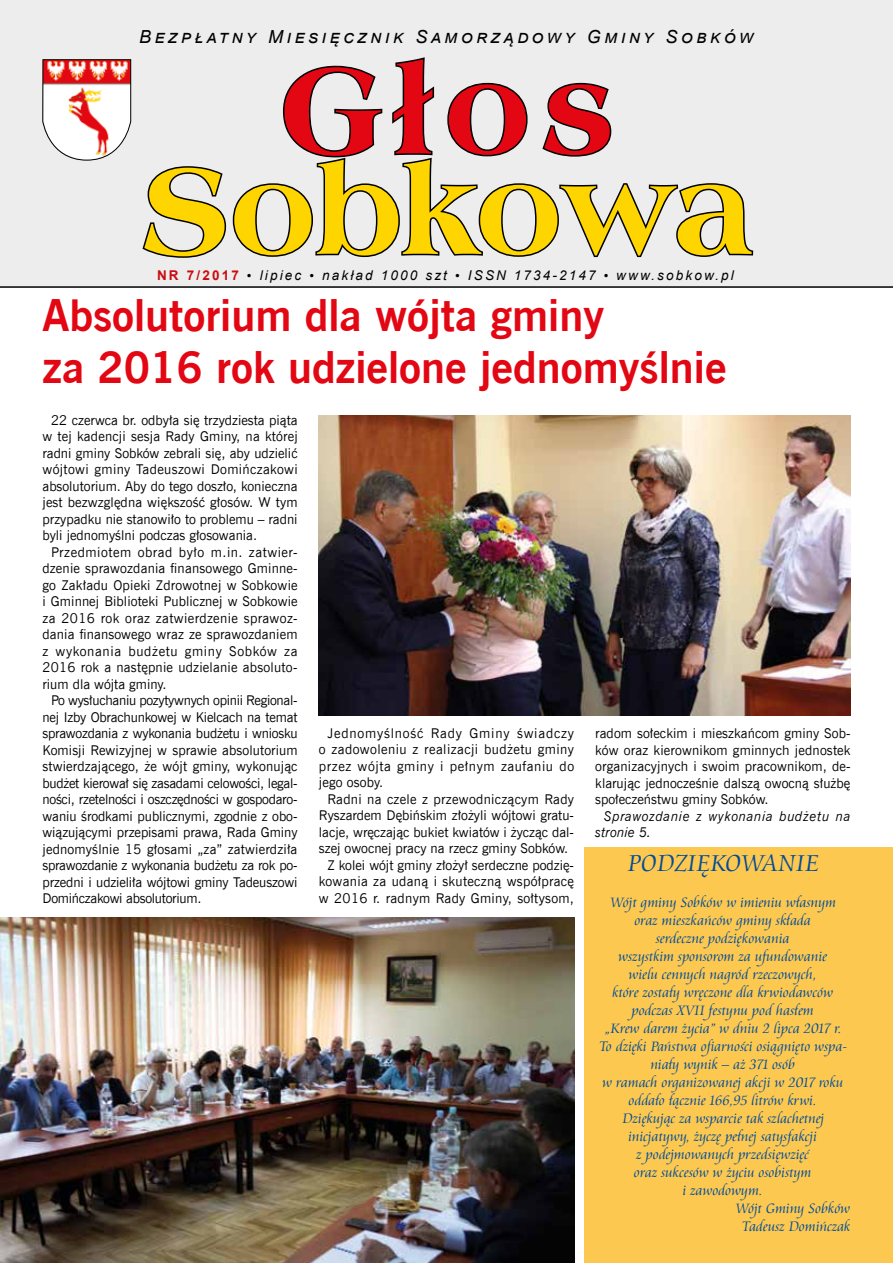
<style>
.page{position:relative;width:893px;height:1263px;background:#fff}
.page>*{position:absolute;margin:0;border:0;box-sizing:border-box;transform-origin:0 0}
.t1{font:800 129px "Americana L2";color:#ffd500}
.t2{font:800 129px "Americana L2";color:#e30613}
.t3{font:700 43.5px/52.2px "News Goth EU";color:#e30613}
.t4{font:25.5px "Cataneo Lt EU";color:#004b9c}
.t5{font:italic 18px "Arial";letter-spacing:.2em;color:#000}
.t6{font:15px "Cataneo Lt EU";color:#004b9c}
.t7{font:13.5px/16.5px "News Goth EU";color:#000;text-align:justify}
.t8{font:13.5px "News Goth EU";letter-spacing:.02em;color:#000}
.t9{font:italic 13.5px "Arial";letter-spacing:.16em;color:#000}
.t10{font:italic 13.5px/16.5px "News Goth EU";letter-spacing:.035em;color:#000}
.s1{font-weight:700;font-style:normal;color:#cb0b0f}
.s2{font-family:"Times New Roman";font-style:normal}
</style>
<div class="page">
<div style="left:585px;top:848px;width:308px;height:415px;background:#fdc84f"></div>
<div style="left:0;top:0;width:893px;height:286px;background:#ededed"></div>
<svg style="left:142px;top:57px;width:612px;height:201px"></svg>
<svg style="left:42px;top:59px;width:89px;height:102px;background:#ebbcb8"></svg>
<hr style="left:0;top:286px;width:893px;height:2px;background:#000">
<img style="left:0;top:917px;width:574px;height:346px">
<img style="left:319px;top:415px;width:531px;height:300px">
<h3 class="t5" style="left:139px;top:25px;width:614px">Bezpłatny Miesięcznik Samorządowy Gminy Sobków</h3>
<h1 class="t2" style="left:280px;top:29px;width:337px">Głos</h1>
<h1 class="t1" style="left:142px;top:130px;width:611px">Sobkowa</h1>
<p class="t9" style="left:157px;top:266px;width:578px"><span class="s1">NR 7/2017</span> <span class="s2">•</span> lipiec <span class="s2">•</span> nakład 1000 szt <span class="s2">•</span> ISSN 1734-2147 <span class="s2">•</span> www.sobkow.pl</p>
<h2 class="t3" style="left:43px;top:291px;width:685px">Absolutorium dla wójta gminy<br>za 2016 rok udzielone jednomyślnie</h2>
<p class="t7" style="left:43px;top:412px;width:257px;text-indent:9px">22 czerwca br. odbyła się trzydziesta piąta w tej kadencji sesja Rady Gminy, na której radni gminy Sobków zebrali się, aby udzielić wójtowi gminy Tadeuszowi Domińczakowi absolutorium. Aby do tego doszło, konieczna jest bezwzględna większość głosów. W tym przypadku nie stanowiło to problemu – radni byli jednomyślni podczas głosowania.</p>
<p class="t7" style="left:43px;top:544px;width:257px;text-indent:9px">Przedmiotem obrad było m.in. zatwier&shy;dzenie sprawozdania finansowego Gminne&shy;go Zakładu Opieki Zdrowotnej w Sobkowie i Gminnej Biblioteki Publicznej w Sobkowie za 2016 rok oraz zatwierdzenie sprawoz&shy;dania finansowego wraz ze sprawozdaniem z wykonania budżetu gminy Sobków za 2016 rok a następnie udzielanie absoluto&shy;rium dla wójta gminy.</p>
<p class="t7" style="left:43px;top:692px;width:257px;text-indent:9px">Po wysłuchaniu pozytywnych opinii Regional&shy;nej Izby Obrachunkowej w Kielcach na temat sprawozdania z wykonania budżetu i wniosku Komisji Rewizyjnej w sprawie absolutorium stwierdzającego, że wójt gminy, wykonując budżet kierował się zasadami celowości, legal&shy;ności, rzetelności i oszczędności w gospodaro&shy;waniu środkami publicznymi, zgodnie z obo&shy;wiązującymi przepisami prawa, Rada Gminy jednomyślnie 15 głosami „za” zatwierdziła sprawozdanie z wykonania budżetu za rok po&shy;przedni i udzieliła wójtowi gminy Tadeuszowi Domińczakowi absolutorium.</p>
<p class="t7" style="left:319px;top:725px;width:257px;text-indent:9px">Jednomyślność Rady Gminy świadczy o zadowoleniu z realizacji budżetu gminy przez wójta gminy i pełnym zaufaniu do jego osoby.</p>
<p class="t8" style="left:327px;top:791px;width:248px">Radni na czele z przewodniczącym Rady</p>
<p class="t7" style="left:319px;top:808px;width:257px">Ryszardem Dębińskim złożyli wójtowi gratu-</p>
<p class="t7" style="left:319px;top:824px;width:257px">lacje, wręczając bukiet kwiatów i życząc dal-</p>
<p class="t7" style="left:319px;top:841px;width:251px">szej owocnej pracy na rzecz gminy Sobków.</p>
<p class="t7" style="left:327px;top:857px;width:248px">Z kolei wójt gminy złożył serdeczne podzię-</p>
<p class="t8" style="left:319px;top:873px;width:257px">kowania za udaną i skuteczną współpracę</p>
<p class="t8" style="left:319px;top:890px;width:257px">w 2016 r. radnym Rady Gminy, sołtysom,</p>
<p class="t7" style="left:595px;top:725px;width:257px">radom sołeckim i mieszkańcom gminy Sob&shy;ków oraz kierownikom gminnych jednostek organizacyjnych i swoim pracownikom, de&shy;klarując jednocześnie dalszą owocną służbę społeczeństwu gminy Sobków.</p>
<p class="t10" style="left:595px;top:808px;width:257px;text-indent:9px">Sprawozdanie z wykonania budżetu na stronie 5.</p>
<h3 class="t4" style="left:628px;top:847px;width:193px">PODZIĘKOWANIE</h3>
<p class="t6" style="left:611px;top:893px;width:227px">Wójt gminy Sobków w imieniu własnym</p>
<p class="t6" style="left:635px;top:911px;width:178px">oraz mieszkańców gminy składa</p>
<p class="t6" style="left:656px;top:929px;width:135px">serdeczne podziękowania</p>
<p class="t6" style="left:619px;top:947px;width:210px">wszystkim sponsorom za ufundowanie</p>
<p class="t6" style="left:629px;top:965px;width:189px">wielu cennych nagród rzeczowych,</p>
<p class="t6" style="left:613px;top:983px;width:222px">które zostały wręczone dla krwiodawców</p>
<p class="t6" style="left:632px;top:1001px;width:184px">podczas XVII festynu pod hasłem</p>
<p class="t6" style="left:605px;top:1019px;width:238px">„Krew darem życia” w dniu 2 lipca 2017 r.</p>
<p class="t6" style="left:599px;top:1037px;width:250px">To dzięki Państwa ofiarności osiągnięto wspa-</p>
<p class="t6" style="left:651px;top:1055px;width:146px">niały wynik – aż 371 osób</p>
<p class="t6" style="left:602px;top:1073px;width:243px">w ramach organizowanej akcji w 2017 roku</p>
<p class="t6" style="left:629px;top:1091px;width:190px">oddało łącznie 166,95 litrów krwi.</p>
<p class="t6" style="left:622px;top:1109px;width:203px">Dziękując za wsparcie tak szlachetnej</p>
<p class="t6" style="left:629px;top:1127px;width:190px">inicjatywy, życzę pełnej satysfakcji</p>
<p class="t6" style="left:636px;top:1145px;width:174px">z podejmowanych przedsięwzięć</p>
<p class="t6" style="left:634px;top:1163px;width:179px">oraz sukcesów w życiu osobistym</p>
<p class="t6" style="left:683px;top:1181px;width:82px">i zawodowym.</p>
<p class="t6" style="left:736px;top:1199px;width:116px">Wójt Gminy Sobków</p>
<p class="t6" style="left:742px;top:1217px;width:110px">Tadeusz Domińczak</p>
</div>
